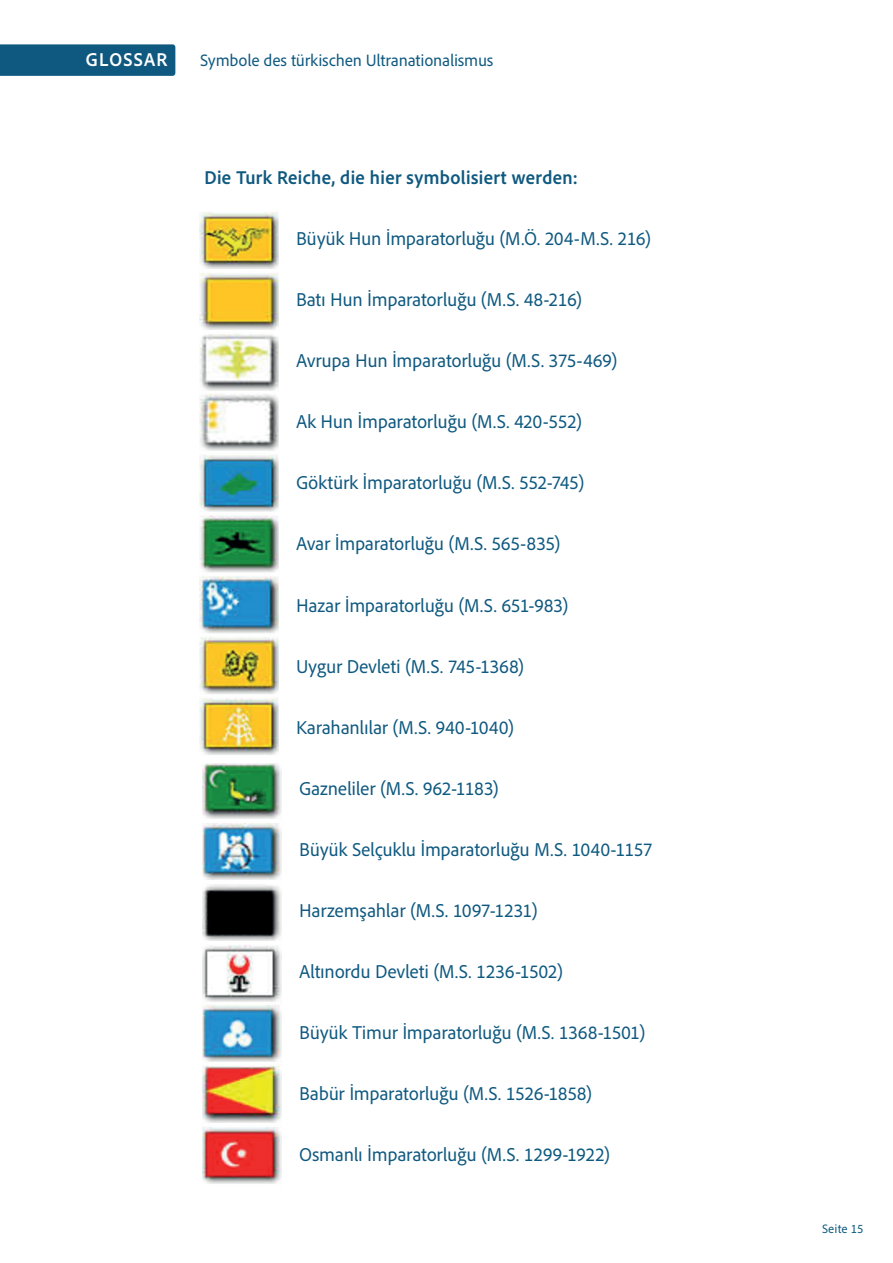
<style>
.page{position:relative;width:893px;height:1263px;background:#fff}
.page>*{position:absolute;margin:0;border:0;box-sizing:border-box;transform-origin:0 0}
.t1{font:19.5px "Adobe Clean UX";letter-spacing:-.02em;color:#0f5980}
.t2{font:700 19.5px "Adobe Clean UX";letter-spacing:-.015em;color:#0f5980}
.t3{font:700 19.5px "Adobe Clean UX";letter-spacing:.025em;color:#fff}
.t4{font:17.25px "Adobe Clean UX";letter-spacing:-.015em;color:#0f5980}
.t5{font:12.75px "Adobe Clean UX";letter-spacing:.005em;color:#0f5980}
</style>
<div class="page">
<div style="left:0;top:44px;width:175px;height:32px;background:#0f5980"></div>
<img style="left:199px;top:212px;width:80px;height:543px">
<img style="left:202px;top:763px;width:80px;height:421px">
<p class="t3" style="left:86px;top:47px;width:84px">GLOSSAR</p>
<p class="t4" style="left:200px;top:49px;width:295px">Symbole des türkischen Ultranationalismus</p>
<p class="t2" style="left:204px;top:165px;width:376px">Die Turk Reiche, die hier symbolisiert werden:</p>
<p class="t1" style="left:296px;top:227px;width:357px">Büyük Hun İmparatorluğu (M.Ö. 204-M.S. 216)</p>
<p class="t1" style="left:296px;top:288px;width:288px">Batı Hun İmparatorluğu (M.S. 48-216)</p>
<p class="t1" style="left:296px;top:349px;width:323px">Avrupa Hun İmparatorluğu (M.S. 375-469)</p>
<p class="t1" style="left:296px;top:410px;width:288px">Ak Hun İmparatorluğu (M.S. 420-552)</p>
<p class="t1" style="left:296px;top:471px;width:290px">Göktürk İmparatorluğu (M.S. 552-745)</p>
<p class="t1" style="left:296px;top:532px;width:266px">Avar İmparatorluğu (M.S. 565-835)</p>
<p class="t1" style="left:296px;top:593px;width:274px">Hazar İmparatorluğu (M.S. 651-983)</p>
<p class="t1" style="left:296px;top:654px;width:230px">Uygur Devleti (M.S. 745-1368)</p>
<p class="t1" style="left:296px;top:715px;width:220px">Karahanlılar (M.S. 940-1040)</p>
<p class="t1" style="left:299px;top:776px;width:201px">Gazneliler (M.S. 962-1183)</p>
<p class="t1" style="left:299px;top:837px;width:355px">Büyük Selçuklu İmparatorluğu M.S. 1040-1157</p>
<p class="t1" style="left:299px;top:898px;width:240px">Harzemşahlar (M.S. 1097-1231)</p>
<p class="t1" style="left:299px;top:959px;width:265px">Altınordu Devleti (M.S. 1236-1502)</p>
<p class="t1" style="left:299px;top:1020px;width:348px">Büyük Timur İmparatorluğu (M.S. 1368-1501)</p>
<p class="t1" style="left:299px;top:1081px;width:294px">Babür İmparatorluğu (M.S. 1526-1858)</p>
<p class="t1" style="left:299px;top:1142px;width:313px">Osmanlı İmparatorluğu (M.S. 1299-1922)</p>
<p class="t5" style="left:822px;top:1221px;width:43px">Seite 15</p>
</div>
